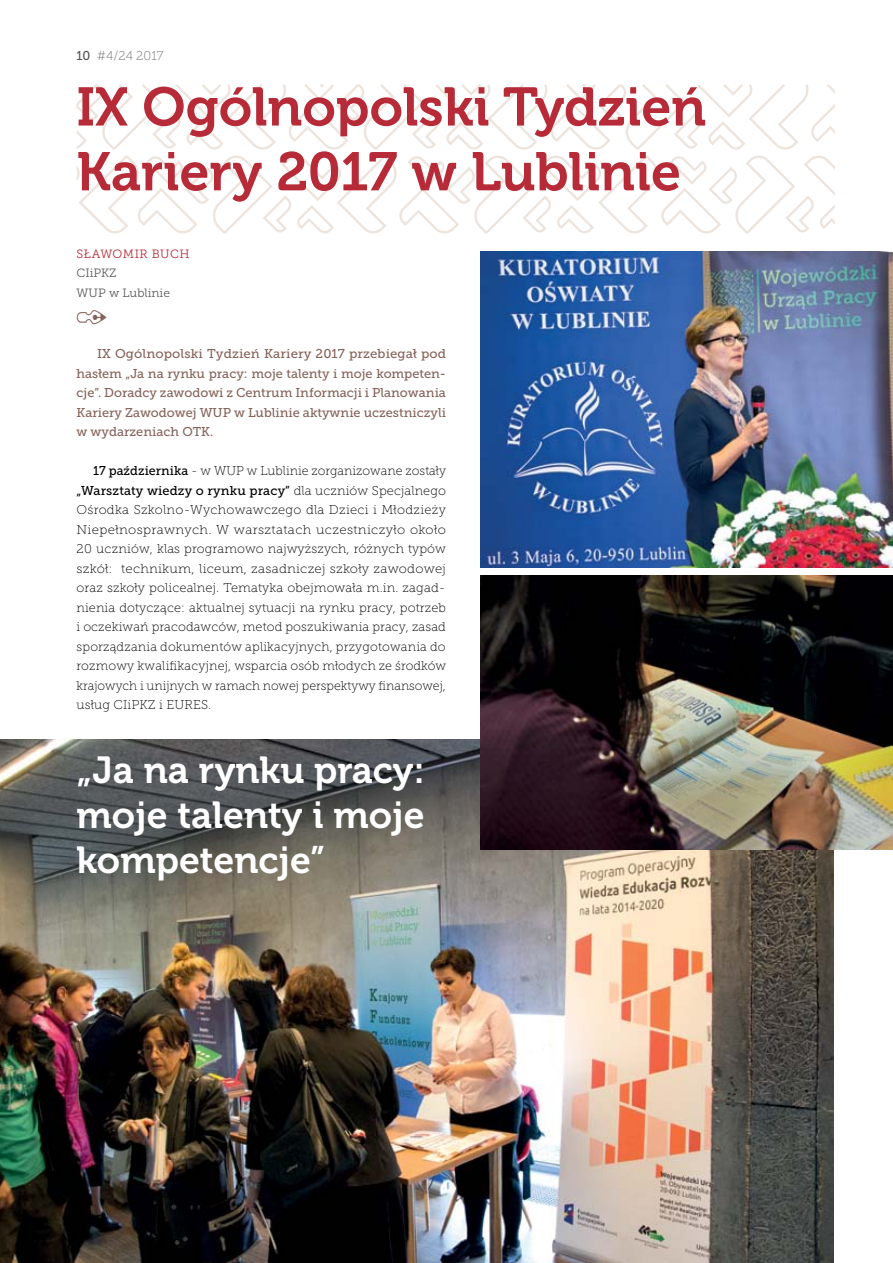
<style>
.page{position:relative;width:893px;height:1263px;background:#fff}
.page>*{position:absolute;margin:0;border:0;box-sizing:border-box;transform-origin:0 0}
.t1{font:54px/64.8px "Museo 700";color:#b62b37}
.t2{font:37.5px/45px "Museo 700";color:#fff;text-align:justify}
.t3{font:12.75px/19.5px "Museo Slab 100";color:#000;text-align:justify}
.t4{font:12.75px/19.5px "Museo Slab 500";color:#86645b;text-align:justify}
.t5{font:12.75px "Museo Slab 500";letter-spacing:.01em;color:#000}
.t6{font:12.75px "Museo Slab 100";color:#6d6e71}
.t7{font:12px/19.5px "Museo Slab 300";color:#58595b}
.t8{font:12px "Museo Slab 300";letter-spacing:.04em;color:#b62b37}
.s1{font-family:"Museo Slab 500";color:#565659}
.s2{font-family:"Museo Slab 500"}
.s3{font-family:"Museo Slab 100"}
</style>
<div class="page">
<svg style="left:76px;top:84px;width:759px;height:150px"></svg>
<img style="left:0;top:740px;width:833px;height:523px">
<img style="left:481px;top:575px;width:412px;height:274px">
<img style="left:481px;top:252px;width:412px;height:315px">
<p class="t6" style="left:77px;top:49px;width:88px"><span class="s1">10</span> #4/24 2017</p>
<h1 class="t1" style="left:77px;top:75px;width:631px">IX Ogólnopolski Tydzień<br>Kariery 2017 w Lublinie</h1>
<p class="t8" style="left:77px;top:247px;width:35px">SŁAWOMIR</p>
<p class="t8" style="left:152px;top:247px;width:39px">BUCH</p>
<p class="t7" style="left:77px;top:263px;width:95px">CIIPKZ<br>WUP W LUBLINIE</p>
<p class="t4" style="left:77px;top:344px;width:371px;text-indent:21px">IX Ogólnopolski Tydzień Kariery 2017 przebiegał pod hasłem „Ja na rynku pracy: moje talenty i moje kompeten&shy;cje”. Doradcy zawodowi z Centrum Informacji i Planowania Kariery Zawodowej WUP w Lublinie aktywnie uczestniczyli w wydarzeniach OTK.</p>
<p class="t3" style="left:93px;top:461px;width:354px"><span class="s2">17 października</span> - w WUP w Lublinie zorganizowane zostały</p>
<p class="t5" style="left:77px;top:483px;width:371px">„Warsztaty wiedzy o rynku pracy” <span class="s3">dla uczniów Specjalnego</span></p>
<p class="t3" style="left:77px;top:500px;width:371px">Ośrodka Szkolno-Wychowawczego dla Dzieci i Młodzieży Niepełnosprawnych. W warsztatach uczestniczyło około 20 uczniów, klas programowo najwyższych, różnych typów szkół: technikum, liceum, zasadniczej szkoły zawodowej oraz szkoły policealnej. Tematyka obejmowała m.in. zagad&shy;nienia dotyczące: aktualnej sytuacji na rynku pracy, potrzeb i oczekiwań pracodawców, metod poszukiwania pracy, zasad sporządzania dokumentów aplikacyjnych, przygotowania do rozmowy kwalifikacyjnej, wsparcia osób młodych ze środków krajowych i unijnych w ramach nowej perspektywy finansowej, usług CIiPKZ i EURES.</p>
<h2 class="t2" style="left:77px;top:748px;width:350px">„Ja na rynku pracy: moje talenty i moje kompetencje”</h2>
</div>
